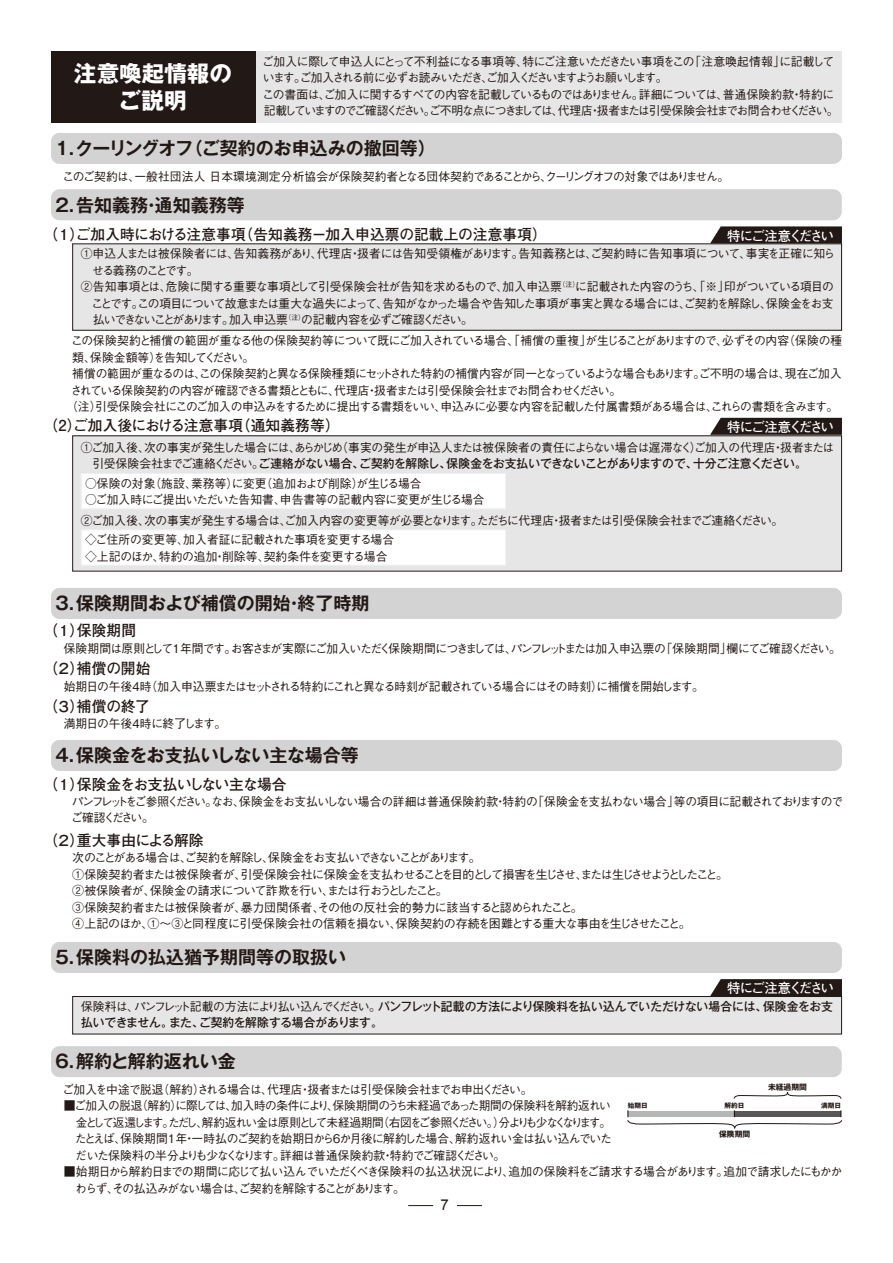
<style>
.page{position:relative;width:893px;height:1263px;background:#fff}
.page>*{position:absolute;margin:0;border:0;box-sizing:border-box;transform-origin:0 0}
.t1{font:700 22.5px/27px "Gothic MB101 Pro";color:#fff;text-align:center}
.t2{font:700 18px "Gothic MB101 Pro De";color:#221815}
.t3{font:700 15px "Futo Go B101 Pr 6";letter-spacing:.01em;color:#221815}
.t4{font:700 15px "Futo Go B101 Pr 6";letter-spacing:-.04em;color:#221815}
.t5{font:700 15px "Futo Go B101 Pr 6";letter-spacing:-.02em;color:#221815}
.t6{font:15px "Arial";color:#221815}
.t7{font:700 13.5px "Futo Go B101 Pr 6";letter-spacing:-.12em;color:#fff}
.t8{font:500 12px/16.5px "Gothic BBB Pr 6";letter-spacing:-.065em;color:#221815}
.t9{font:500 12px/16.5px "Gothic BBB Pr 6";letter-spacing:-.095em;color:#221815}
.t10{font:500 12px "Gothic BBB Pr 6";letter-spacing:-.025em;color:#221815}
.t11{font:500 12px/15.9px "Gothic MB101 Pro";letter-spacing:-.01em;color:#221815}
.t12{font:500 12px "Gothic BBB Pr 6";letter-spacing:-.105em;color:#221815}
.t13{font:500 12px/16.5px "Gothic BBB Pr 6";letter-spacing:-.02em;color:#221815}
.t14{font:500 12px "Gothic BBB Pr 6";letter-spacing:-.085em;color:#221815}
.t15{font:500 12px "Gothic BBB Pr 6";letter-spacing:-.115em;color:#221815}
.t16{font:500 12px "Gothic BBB Pr 6";color:#221815}
.t17{font:500 12px "Gothic BBB Pr 6";letter-spacing:-.13em;color:#221815}
.t18{font:500 12px "Gothic BBB Pr 6";letter-spacing:-.12em;color:#221815}
.t19{font:700 7.8px "Gothic MB101 Pro";color:#221815}
.t20{font:700 6.6px "Gothic MB101 Pro";color:#221815}
.s1{font-family:"Gothic BBB Pr 6"}
</style>
<div class="page">
<svg style="left:408px;top:1205px;width:25px;height:1px"></svg>
<svg style="left:457px;top:1205px;width:25px;height:1px"></svg>
<div style="left:51px;top:51px;width:791px;height:71px;background:#e6e6e6"></div>
<div style="left:51px;top:51px;width:204px;height:71px;background:#221815"></div>
<div style="left:73px;top:244px;width:769px;height:86px;background:#e6e6e6"></div>
<div style="left:72px;top:243px;width:770px;height:88px;border:1px solid #221815"></div>
<div style="left:73px;top:436px;width:769px;height:135px;background:#e6e6e6"></div>
<div style="left:73px;top:996px;width:769px;height:38px;background:#e6e6e6"></div>
<div style="left:72px;top:996px;width:770px;height:38px;border:1px solid #221815"></div>
<div style="left:81px;top:473px;width:425px;height:36px;background:#fff;border:1px solid #efefef"></div>
<div style="left:81px;top:529px;width:425px;height:37px;background:#fff;border:1px solid #efefef"></div>
<div style="left:51px;top:133px;width:791px;height:31px;background:#d3d3d4;border-radius:9px"></div>
<div style="left:51px;top:189px;width:791px;height:31px;background:#d3d3d4;border-radius:9px"></div>
<div style="left:51px;top:588px;width:791px;height:31px;background:#d3d3d4;border-radius:9px"></div>
<div style="left:51px;top:740px;width:791px;height:31px;background:#d3d3d4;border-radius:9px"></div>
<div style="left:51px;top:942px;width:791px;height:31px;background:#d3d3d4;border-radius:9px"></div>
<svg style="left:710px;top:226px;width:132px;height:17px;background:#302724"></svg>
<div style="left:51px;top:1046px;width:791px;height:31px;background:#d3d3d4;border-radius:9px"></div>
<svg style="left:627px;top:1110px;width:215px;height:19px"></svg>
<svg style="left:733px;top:1092px;width:108px;height:7px"></svg>
<svg style="left:710px;top:418px;width:132px;height:17px;background:#2d2320"></svg>
<svg style="left:710px;top:979px;width:132px;height:17px;background:#2c2320"></svg>
<h1 class="t1" style="left:74px;top:57px;width:159px">注意喚起情報のご説明</h1>
<p class="t9" style="left:262px;top:52px;width:578px">ご加入に際して申込人にとって不利益になる事項等、特にご注意いただきたい事項をこの「注意喚起情報」に記載しています。ご加入される前に必ずお読みいただき、ご加入くださいますようお願いします。<br>この書面は、ご加入に関するすべての内容を記載しているものではありません。詳細については、普通保険約款・特約に記載していますのでご確認ください。ご不明な点につきましては、代理店・扱者または引受保険会社までお問合わせください。</p>
<h2 class="t2" style="left:53px;top:133px;width:384px">１．クーリングオフ（ご契約のお申込みの撤回等）</h2>
<h2 class="t2" style="left:53px;top:190px;width:193px">２．告知義務・通知義務等</h2>
<p class="t8" style="left:63px;top:167px;width:668px">このご契約は、一般社団法人 日本環境測定分析協会が保険契約者となる団体契約であることから、クーリングオフの対象ではありません。</p>
<p class="t3" style="left:43px;top:222px;width:505px">（１）ご加入時における注意事項（告知義務－加入申込票の記載上の注意事項）</p>
<p class="t7" style="left:727px;top:225px;width:109px">特にご注意ください</p>
<p class="t10" style="left:81px;top:244px;width:756px">①申込人または被保険者には、告知義務があり、代理店・扱者には告知受領権があります。告知義務とは、ご契約時に告知事項について、事実を正確に知ら</p>
<p class="t18" style="left:92px;top:261px;width:108px">せる義務のことです。</p>
<p class="t8" style="left:81px;top:278px;width:754px">②告知事項とは、危険に関する重要な事項として引受保険会社が告知を求めるもので、加入申込票<sup>（注）</sup>に記載された内容のうち、「※」印がついている項目の</p>
<p class="t8" style="left:91px;top:294px;width:743px">ことです。この項目について故意または重大な過失によって、告知がなかった場合や告知した事項が事実と異なる場合には、ご契約を解除し、保険金をお支</p>
<p class="t15" style="left:93px;top:310px;width:382px">払いできないことがあります。加入申込票<sup>（注）</sup>の記載内容を必ずご確認ください。</p>
<p class="t8" style="left:71px;top:332px;width:772px">この保険契約と補償の範囲が重なる他の保険契約等について既にご加入されている場合、「補償の重複」が生じることがありますので、必ずその内容（保険の種</p>
<p class="t17" style="left:72px;top:348px;width:183px">類、保険金額等）を告知してください。</p>
<p class="t8" style="left:72px;top:365px;width:771px">補償の範囲が重なるのは、この保険契約と異なる保険種類にセットされた特約の補償内容が同一となっているような場合もあります。ご不明の場合は、現在ご加入</p>
<p class="t14" style="left:70px;top:381px;width:552px">されている保険契約の内容が確認できる書類とともに、代理店・扱者または引受保険会社までお問合わせください。</p>
<p class="t8" style="left:66px;top:398px;width:774px">（注）引受保険会社にこのご加入の申込みをするために提出する書類をいい、申込みに必要な内容を記載した付属書類がある場合は、これらの書類を含みます。</p>
<p class="t3" style="left:43px;top:413px;width:298px">（2）ご加入後における注意事項（通知義務等）</p>
<p class="t7" style="left:727px;top:416px;width:109px">特にご注意ください</p>
<p class="t10" style="left:81px;top:438px;width:755px">①ご加入後、次の事実が発生した場合には、あらかじめ（事実の発生が申込人または被保険者の責任によらない場合は遅滞なく）ご加入の代理店・扱者または</p>
<p class="t11" style="left:92px;top:454px;width:716px"><span class="s1">引受保険会社までご連絡ください。</span>ご連絡がない場合、ご契約を解除し、保険金をお支払いできないことがありますので、十分ご注意ください。</p>
<p class="t16" style="left:85px;top:474px;width:338px">○保険の対象（施設、業務等）に変更（追加および削除）が生じる場合</p>
<p class="t10" style="left:85px;top:490px;width:401px">○ご加入時にご提出いただいた告知書、申告書等の記載内容に変更が生じる場合</p>
<p class="t13" style="left:85px;top:531px;width:311px">◇ご住所の変更等、加入者証に記載された事項を変更する場合◇上記のほか、特約の追加・削除等、契約条件を変更する場合</p>
<p class="t8" style="left:81px;top:512px;width:704px">②ご加入後、次の事実が発生する場合は、ご加入内容の変更等が必要となります。ただちに代理店・扱者または引受保険会社までご連絡ください。</p>
<h2 class="t2" style="left:53px;top:588px;width:318px">３．保険期間および補償の開始・終了時期</h2>
<p class="t3" style="left:43px;top:618px;width:94px">（１）保険期間</p>
<p class="t12" style="left:64px;top:638px;width:779px">保険期間は原則として１年間です。お客さまが実際にご加入いただく保険期間につきましては、パンフレットまたは加入申込票の「保険期間」欄にてご確認ください。</p>
<p class="t3" style="left:43px;top:657px;width:109px">（２）補償の開始</p>
<p class="t12" style="left:64px;top:677px;width:642px">始期日の午後４時（加入申込票またはセットされる特約にこれと異なる時刻が記載されている場合にはその時刻）に補償を開始します。</p>
<p class="t3" style="left:43px;top:694px;width:108px">（３）補償の終了</p>
<p class="t8" style="left:64px;top:715px;width:164px">満期日の午後４時に終了します。</p>
<h2 class="t2" style="left:53px;top:740px;width:307px">４．保険金をお支払いしない主な場合等</h2>
<p class="t4" style="left:43px;top:772px;width:245px">（１）保険金をお支払いしない主な場合</p>
<p class="t8" style="left:71px;top:792px;width:774px">パンフレットをご参照ください。なお、保険金をお支払いしない場合の詳細は普通保険約款・特約の「保険金を支払わない場合」等の項目に記載されておりますのでご確認ください。</p>
<p class="t8" style="left:72px;top:849px;width:657px">次のことがある場合は、ご契約を解除し、保険金をお支払いできないことがあります。<br>①保険契約者または被保険者が、引受保険会社に保険金を支払わせることを目的として損害を生じさせ、または生じさせようとしたこと。②被保険者が、保険金の請求について詐欺を行い、または行おうとしたこと。<br>③保険契約者または被保険者が、暴力団関係者、その他の反社会的勢力に該当すると認められたこと。<br>④上記のほか、①～③と同程度に引受保険会社の信頼を損ない、保険契約の存続を困難とする重大な事由を生じさせたこと。</p>
<p class="t5" style="left:43px;top:828px;width:162px">（２）重大事由による解除</p>
<h2 class="t2" style="left:53px;top:942px;width:295px">５．保険料の払込猶予期間等の取扱い</h2>
<p class="t7" style="left:727px;top:977px;width:109px">特にご注意ください</p>
<p class="t11" style="left:81px;top:997px;width:753px"><span class="s1">保険料は、パンフレット記載の方法により払い込んでください。</span>パンフレット記載の方法により保険料を払い込んでいただけない場合には、保険金をお支払いできません。また、ご契約を解除する場合があります。</p>
<h2 class="t2" style="left:53px;top:1047px;width:184px">６．解約と解約返れい金</h2>
<p class="t8" style="left:62px;top:1080px;width:471px">ご加入を中途で脱退（解約）される場合は、代理店・扱者または引受保険会社までお申出ください。</p>
<p class="t8" style="left:75px;top:1097px;width:539px;text-align:justify;text-indent:-11px">■ご加入の脱退（解約）に際しては、加入時の条件により、保険期間のうち未経過であった期間の保険料を解約返れい金として返還します。ただし、解約返れい金は原則として未経過期間（右図をご参照ください。）分よりも少なくなります。たとえば、保険期間１年・一時払のご契約を始期日から６か月後に解約した場合、解約返れい金は払い込んでいただいた保険料の半分よりも少なくなります。詳細は普通保険約款・特約でご確認ください。</p>
<p class="t8" style="left:75px;top:1163px;width:769px;text-indent:-11px">■始期日から解約日までの期間に応じて払い込んでいただくべき保険料の払込状況により、追加の保険料をご請求する場合があります。追加で請求したにもかかわらず、その払込みがない場合は、ご契約を解除することがあります。</p>
<p class="t19" style="left:768px;top:1081px;width:40px">未経過期間</p>
<p class="t20" style="left:628px;top:1100px;width:21px">始期日</p>
<p class="t20" style="left:724px;top:1100px;width:21px">解約日</p>
<p class="t20" style="left:821px;top:1100px;width:21px">満期日</p>
<p class="t19" style="left:719px;top:1127px;width:32px">保険期間</p>
<p class="t6" style="left:441px;top:1195px;width:10px">7</p>
</div>
